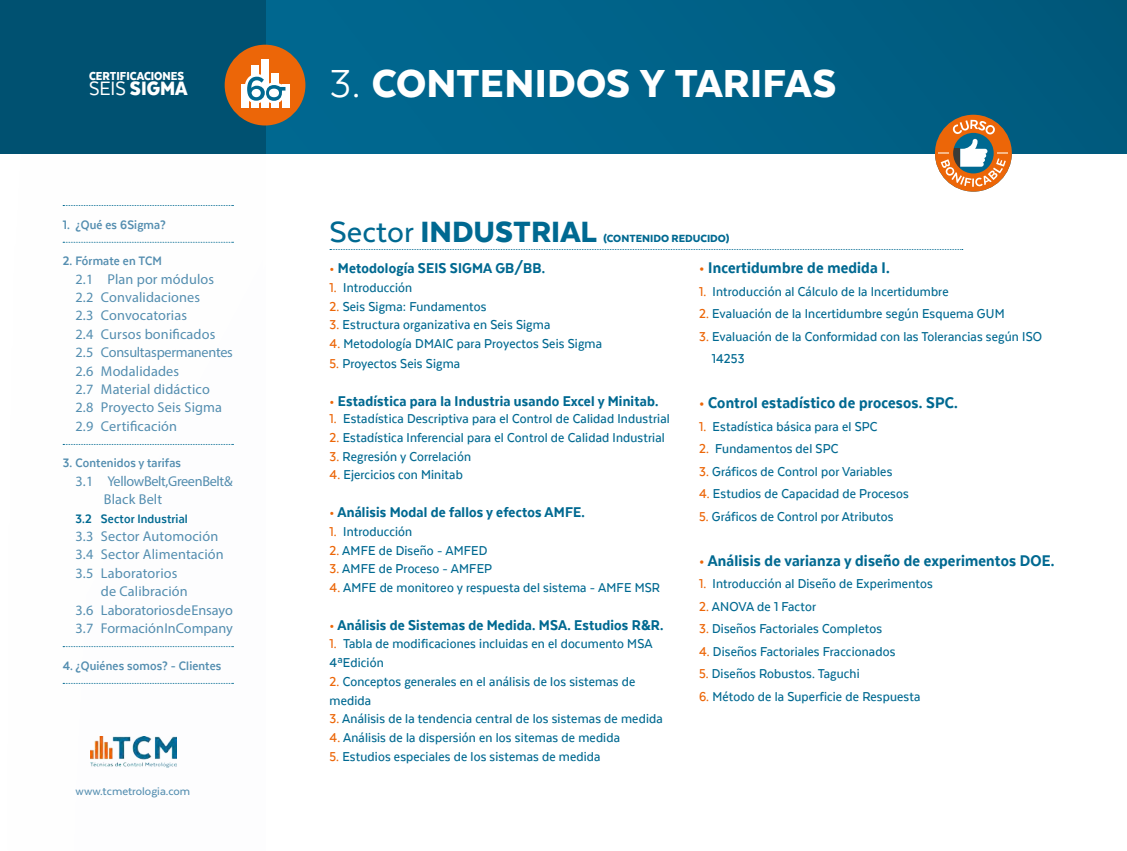
<style>
.page{position:relative;width:1127px;height:851px;background:#fff}
.page>*{position:absolute;margin:0;border:0;box-sizing:border-box;transform-origin:0 0}
.t1{font:900 45px "Texta";letter-spacing:.005em;color:#fff}
.t2{font:900 33.75px "Texta";color:#006991}
.t3{font:900 22.5px "Texta Narrow";color:#fff}
.t4{font:800 18px "Texta Narrow";letter-spacing:.01em;color:#006991}
.t5{font:800 16.5px "Texta Narrow";letter-spacing:.01em;color:#006991}
.t6{font:500 15px/18.8px "Texta Narrow";letter-spacing:.01em;color:#006991}
.t7{font:14.25px/18.3px "Myriad Pro";letter-spacing:.01em;color:#548eb0}
.t8{font:700 14.25px "Texta Narrow";letter-spacing:.01em;color:#548eb0}
.t9{font:14.25px/18.3px "Myriad Pro";letter-spacing:-.025em;color:#548eb0}
.t10{font:700 14.25px "Texta Narrow";letter-spacing:.01em;color:#006991}
.t11{font:900 13.5px "Texta Narrow";color:#fff}
.t12{font:500 12.75px "Texta";color:#548eb0}
.t13{font:900 12px "Texta";color:#006991}
.s1{font-weight:400}
.s2{font-weight:500}
.s3{color:#ec6608}
</style>
<div class="page">
<div style="left:0;top:0;width:1127px;height:153px;background:linear-gradient(to bottom,#006086,#006389)"></div>
<svg style="left:330px;top:249px;width:633px;height:1px"></svg>
<svg style="left:63px;top:205px;width:170px;height:1px"></svg>
<svg style="left:63px;top:242px;width:170px;height:1px"></svg>
<svg style="left:63px;top:444px;width:170px;height:1px"></svg>
<svg style="left:63px;top:646px;width:170px;height:1px"></svg>
<svg style="left:63px;top:683px;width:170px;height:1px"></svg>
<div style="left:0;top:0;width:266px;height:153px;background:#005171"></div>
<div style="left:225px;top:45px;width:80px;height:80px;background:#ec6608;border-radius:50%"></div>
<div style="left:241px;top:84px;width:7px;height:24px;background:#fff"></div>
<div style="left:282px;top:84px;width:7px;height:24px;background:#fff"></div>
<div style="left:271px;top:73px;width:8px;height:35px;background:#fff"></div>
<div style="left:251px;top:65px;width:8px;height:43px;background:#fff"></div>
<div style="left:261px;top:59px;width:8px;height:49px;background:#fff"></div>
<svg style="left:245px;top:74px;width:45px;height:32px"></svg>
<img style="left:90px;top:736px;width:86px;height:31px">
<svg style="left:935px;top:115px;width:77px;height:76px"></svg>
<p class="t11" style="left:89px;top:69px;width:97px">CERTIFICACIONES</p>
<h3 class="t3" style="left:89px;top:77px;width:100px"><span class="s1">SEIS</span> SIGMA</h3>
<p class="t8" style="left:63px;top:217px;width:105px">1. ¿Qué es 6Sigma?</p>
<p class="t8" style="left:63px;top:254px;width:101px">2. Fórmate en TCM</p>
<p class="t7" style="left:75px;top:269px;width:159px">2.1 Plan por módulos<br>2.2 Convalidaciones<br>2.3 Convocatorias<br>2.4 Cursos bonificados<br>2.5 Consultas permanentes<br>2.6 Modalidades<br>2.7 Material didáctico<br>2.8 Proyecto Seis Sigma<br>2.9 Certificación</p>
<p class="t8" style="left:63px;top:456px;width:120px">3. Contenidos y tarifas</p>
<p class="t9" style="left:104px;top:471px;width:130px;text-indent:-28px">3.1 Yellow Belt, Green Belt &amp;<br>Black Belt</p>
<p class="t10" style="left:75px;top:511px;width:114px">3.2 Sector Industrial</p>
<p class="t7" style="left:75px;top:526px;width:144px">3.3 Sector Automoción</p>
<p class="t7" style="left:75px;top:545px;width:150px">3.4 Sector Alimentación</p>
<p class="t7" style="left:75px;top:563px;width:103px">3.5 Laboratorios</p>
<p class="t7" style="left:101px;top:582px;width:88px">de Calibración</p>
<p class="t7" style="left:75px;top:600px;width:159px">3.6 Laboratorios de Ensayo</p>
<p class="t7" style="left:75px;top:618px;width:159px">3.7 Formación InCompany</p>
<p class="t8" style="left:63px;top:658px;width:160px">4. ¿Quiénes somos? - Clientes</p>
<p class="t12" style="left:76px;top:784px;width:116px">www.tcmetrologia.com</p>
<h1 class="t1" style="left:330px;top:60px;width:508px"><span class="s1">3.</span> CONTENIDOS Y TARIFAS</h1>
<h2 class="t2" style="left:330px;top:214px;width:269px"><span class="s2">Sector</span> INDUSTRIAL</h2>
<p class="t13" style="left:603px;top:232px;width:127px">(CONTENIDO REDUCIDO)</p>
<p class="t5" style="left:330px;top:259px;width:217px"><span class="s3">•</span> Metodología SEIS SIGMA GB/BB.</p>
<p class="t6" style="left:330px;top:278px;width:84px"><span class="s3">1.</span> Introducción</p>
<p class="t6" style="left:330px;top:296px;width:158px"><span class="s3">2.</span> Seis Sigma: Fundamentos</p>
<p class="t6" style="left:330px;top:315px;width:222px"><span class="s3">3.</span> Estructura organizativa en Seis Sigma</p>
<p class="t6" style="left:330px;top:334px;width:274px"><span class="s3">4.</span> Metodología DMAIC para Proyectos Seis Sigma</p>
<p class="t6" style="left:330px;top:354px;width:132px"><span class="s3">5.</span> Proyectos Seis Sigma</p>
<p class="t5" style="left:330px;top:392px;width:330px"><span class="s3">•</span> Estadística para la Industria usando Excel y Minitab.</p>
<p class="t6" style="left:330px;top:409px;width:342px"><span class="s3">1.</span> Estadística Descriptiva para el Control de Calidad Industrial</p>
<p class="t6" style="left:330px;top:428px;width:337px"><span class="s3">2.</span> Estadística Inferencial para el Control de Calidad Industrial</p>
<p class="t6" style="left:330px;top:446px;width:143px"><span class="s3">3.</span> Regresión y Correlación</p>
<p class="t6" style="left:330px;top:465px;width:135px"><span class="s3">4.</span> Ejercicios con Minitab</p>
<p class="t5" style="left:330px;top:503px;width:257px"><span class="s3">•</span> Análisis Modal de fallos y efectos AMFE.</p>
<p class="t6" style="left:330px;top:521px;width:84px"><span class="s3">1.</span> Introducción</p>
<p class="t6" style="left:330px;top:540px;width:159px"><span class="s3">2.</span> AMFE de Diseño - AMFED</p>
<p class="t6" style="left:330px;top:559px;width:164px"><span class="s3">3.</span> AMFE de Proceso - AMFEP</p>
<p class="t6" style="left:330px;top:578px;width:332px"><span class="s3">4.</span> AMFE de monitoreo y respuesta del sistema - AMFE MSR</p>
<p class="t5" style="left:330px;top:616px;width:335px"><span class="s3">•</span> Análisis de Sistemas de Medida. MSA. Estudios R&amp;R.</p>
<p class="t6" style="left:330px;top:634px;width:324px"><span class="s3">1.</span> Tabla de modificaciones incluidas en el documento MSA<br>4ªEdición</p>
<p class="t6" style="left:330px;top:671px;width:307px"><span class="s3">2.</span> Conceptos generales en el análisis de los sistemas de medida</p>
<p class="t6" style="left:330px;top:709px;width:335px"><span class="s3">3.</span> Análisis de la tendencia central de los sistemas de medida</p>
<p class="t6" style="left:330px;top:728px;width:292px"><span class="s3">4.</span> Análisis de la dispersión en los sitemas de medida</p>
<p class="t6" style="left:330px;top:746px;width:272px"><span class="s3">5.</span> Estudios especiales de los sistemas de medida</p>
<p class="t4" style="left:699px;top:258px;width:192px"><span class="s3">•</span> Incertidumbre de medida I.</p>
<p class="t6" style="left:699px;top:281px;width:251px"><span class="s3">1.</span> Introducción al Cálculo de la Incertidumbre</p>
<p class="t6" style="left:699px;top:304px;width:307px"><span class="s3">2.</span> Evaluación de la Incertidumbre según Esquema GUM</p>
<p class="t6" style="left:712px;top:324px;width:332px;line-height:22.5px;text-indent:-13px"><span class="s3">3.</span> Evaluación de la Conformidad con las Tolerancias según ISO<br>14253</p>
<p class="t4" style="left:699px;top:393px;width:260px"><span class="s3">•</span> Control estadístico de procesos. SPC.</p>
<p class="t6" style="left:699px;top:416px;width:180px"><span class="s3">1.</span> Estadística básica para el SPC</p>
<p class="t6" style="left:699px;top:439px;width:141px"><span class="s3">2.</span> Fundamentos del SPC</p>
<p class="t6" style="left:699px;top:461px;width:195px"><span class="s3">3.</span> Gráficos de Control por Variables</p>
<p class="t6" style="left:699px;top:484px;width:211px"><span class="s3">4.</span> Estudios de Capacidad de Procesos</p>
<p class="t6" style="left:699px;top:506px;width:196px"><span class="s3">5.</span> Gráficos de Control por Atributos</p>
<p class="t4" style="left:699px;top:551px;width:357px"><span class="s3">•</span> Análisis de varianza y diseño de experimentos DOE.</p>
<p class="t6" style="left:699px;top:574px;width:235px"><span class="s3">1.</span> Introducción al Diseño de Experimentos</p>
<p class="t6" style="left:699px;top:596px;width:118px"><span class="s3">2.</span> ANOVA de 1 Factor</p>
<p class="t6" style="left:699px;top:619px;width:185px"><span class="s3">3.</span> Diseños Factoriales Completos</p>
<p class="t6" style="left:699px;top:641px;width:198px"><span class="s3">4.</span> Diseños Factoriales Fraccionados</p>
<p class="t6" style="left:699px;top:664px;width:162px"><span class="s3">5.</span> Diseños Robustos. Taguchi</p>
<p class="t6" style="left:699px;top:686px;width:223px"><span class="s3">6.</span> Método de la Superficie de Respuesta</p>
</div>
